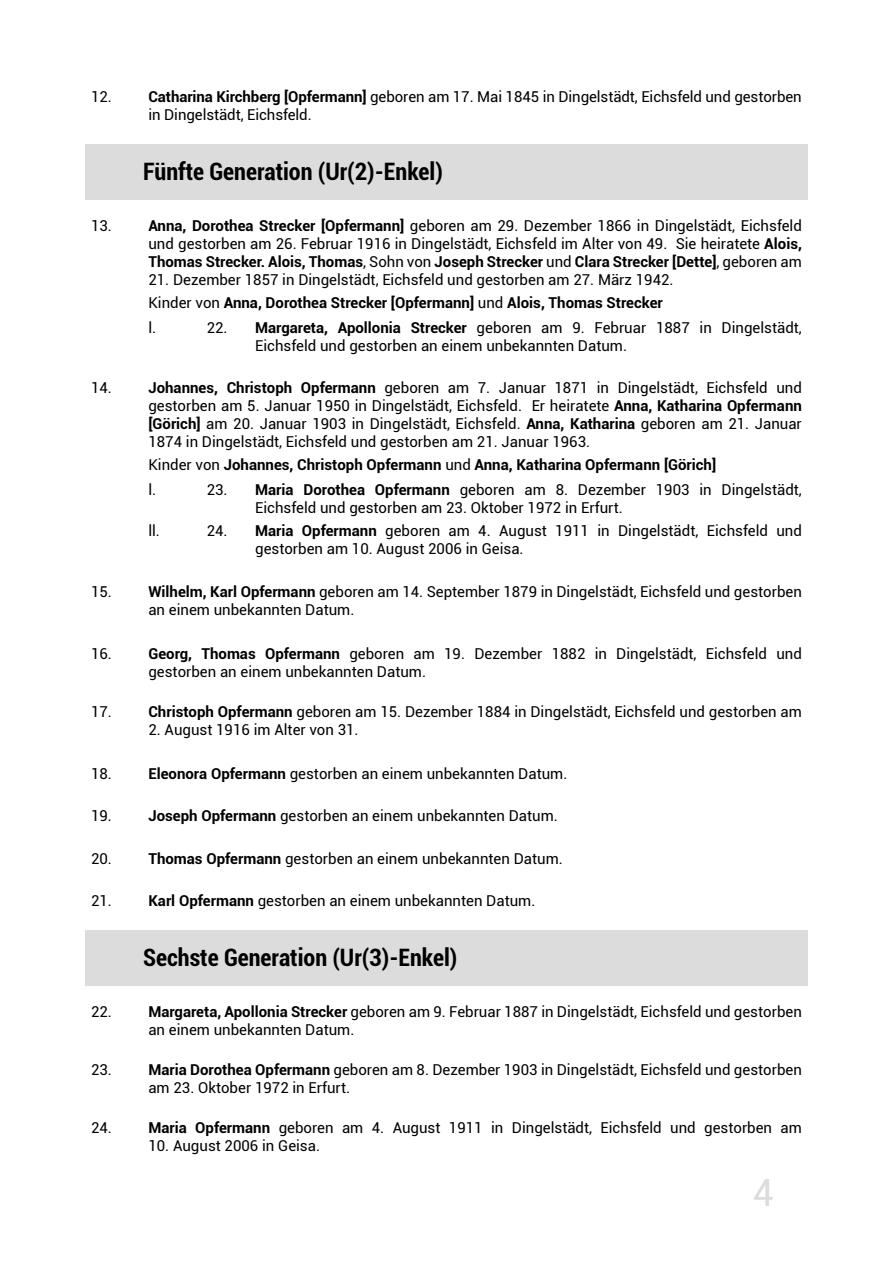
<style>
.page{position:relative;width:893px;height:1263px;background:#fff}
.page>*{position:absolute;margin:0;border:0;box-sizing:border-box;transform-origin:0 0}
.t1{font:37.5px "Roboto";color:#dddcdc}
.t2{font:700 condensed 24px "Roboto";color:#000}
.t3{font:15px/18px "Roboto";color:#000}
.t4{font:700 15px/25px "Roboto";color:#000}
.s1{font-weight:700}
.s2{font-weight:400}
</style>
<div class="page">
<div style="left:85px;top:930px;width:723px;height:56px;background:#dddcdc"></div>
<div style="left:85px;top:144px;width:723px;height:56px;background:#dddcdc"></div>
<p class="t3" style="left:91px;top:87px;width:22px">12.</p>
<p class="t3" style="left:148px;top:87px;width:655px"><span class="s1">Catharina Kirchberg [Opfermann]</span> geboren am 17. Mai 1845 in Dingelstädt, Eichsfeld und gestorben in Dingelstädt, Eichsfeld.</p>
<h2 class="t2" style="left:143px;top:154px;width:301px">Fünfte Generation (Ur(2)-Enkel)</h2>
<p class="t3" style="left:91px;top:216px;width:22px">13.</p>
<p class="t3" style="left:148px;top:216px;width:655px;text-align:justify"><span class="s1">Anna, Dorothea Strecker [Opfermann]</span> geboren am 29. Dezember 1866 in Dingelstädt, Eichsfeld und gestorben am 26. Februar 1916 in Dingelstädt, Eichsfeld im Alter von 49. Sie heiratete <span class="s1">Alois, Thomas Strecker. Alois, Thomas</span>, Sohn von <span class="s1">Joseph Strecker</span> und <span class="s1">Clara Strecker [Dette]</span>, geboren am</p>
<p class="t3" style="left:148px;top:267px;width:527px;line-height:23.2px">21. Dezember 1857 in Dingelstädt, Eichsfeld und gestorben am 27. März 1942.<br>Kinder von <span class="s1">Anna, Dorothea Strecker [Opfermann]</span> und <span class="s1">Alois, Thomas Strecker</span></p>
<p class="t3" style="left:148px;top:318px;width:9px">l.</p>
<p class="t3" style="left:255px;top:318px;width:548px;text-indent:-48px">22. <span class="s1">Margareta, Apollonia Strecker</span> geboren am 9. Februar 1887 in Dingelstädt,<br>Eichsfeld und gestorben an einem unbekannten Datum.</p>
<p class="t3" style="left:91px;top:378px;width:22px">14.</p>
<p class="t3" style="left:148px;top:378px;width:655px;text-align:justify"><span class="s1">Johannes, Christoph Opfermann</span> geboren am 7. Januar 1871 in Dingelstädt, Eichsfeld und gestorben am 5. Januar 1950 in Dingelstädt, Eichsfeld. Er heiratete <span class="s1">Anna, Katharina Opfermann [Görich]</span> am 20. Januar 1903 in Dingelstädt, Eichsfeld. <span class="s1">Anna, Katharina</span> geboren am 21. Januar 1874 in Dingelstädt, Eichsfeld und gestorben am 21. Januar 1963.</p>
<p class="t4" style="left:148px;top:451px;width:569px"><span class="s2">Kinder von</span> Johannes, Christoph Opfermann <span class="s2">und</span> Anna, Katharina Opfermann [Görich] <span class="s2">l.</span></p>
<p class="t3" style="left:255px;top:480px;width:548px;text-indent:-48px">23. <span class="s1">Maria Dorothea Opfermann</span> geboren am 8. Dezember 1903 in Dingelstädt,<br>Eichsfeld und gestorben am 23. Oktober 1972 in Erfurt.</p>
<p class="t3" style="left:148px;top:521px;width:13px">ll.</p>
<p class="t3" style="left:255px;top:521px;width:548px;text-indent:-48px">24. <span class="s1">Maria Opfermann</span> geboren am 4. August 1911 in Dingelstädt, Eichsfeld und gestorben am 10. August 2006 in Geisa.</p>
<p class="t3" style="left:91px;top:582px;width:22px">15.</p>
<p class="t3" style="left:148px;top:582px;width:655px"><span class="s1">Wilhelm, Karl Opfermann</span> geboren am 14. September 1879 in Dingelstädt, Eichsfeld und gestorben an einem unbekannten Datum.</p>
<p class="t3" style="left:91px;top:644px;width:22px">16.</p>
<p class="t3" style="left:148px;top:644px;width:655px"><span class="s1">Georg, Thomas Opfermann</span> geboren am 19. Dezember 1882 in Dingelstädt, Eichsfeld und gestorben an einem unbekannten Datum.</p>
<p class="t3" style="left:91px;top:702px;width:22px">17.</p>
<p class="t3" style="left:148px;top:702px;width:655px"><span class="s1">Christoph Opfermann</span> geboren am 15. Dezember 1884 in Dingelstädt, Eichsfeld und gestorben am</p>
<p class="t3" style="left:148px;top:720px;width:212px">2. August 1916 im Alter von 31.</p>
<p class="t3" style="left:91px;top:764px;width:22px">18.</p>
<p class="t3" style="left:148px;top:764px;width:420px"><span class="s1">Eleonora Opfermann</span> gestorben an einem unbekannten Datum.</p>
<p class="t3" style="left:91px;top:806px;width:22px">19.</p>
<p class="t3" style="left:148px;top:806px;width:411px"><span class="s1">Joseph Opfermann</span> gestorben an einem unbekannten Datum.</p>
<p class="t3" style="left:91px;top:849px;width:22px">20.</p>
<p class="t3" style="left:148px;top:849px;width:416px"><span class="s1">Thomas Opfermann</span> gestorben an einem unbekannten Datum.</p>
<p class="t3" style="left:91px;top:891px;width:22px">21.</p>
<p class="t3" style="left:148px;top:891px;width:388px"><span class="s1">Karl Opfermann</span> gestorben an einem unbekannten Datum.</p>
<h2 class="t2" style="left:143px;top:941px;width:316px">Sechste Generation (Ur(3)-Enkel)</h2>
<p class="t3" style="left:91px;top:1002px;width:22px">22.</p>
<p class="t3" style="left:148px;top:1002px;width:655px"><span class="s1">Margareta, Apollonia Strecker</span> geboren am 9. Februar 1887 in Dingelstädt, Eichsfeld und gestorben an einem unbekannten Datum.</p>
<p class="t3" style="left:91px;top:1060px;width:22px">23.</p>
<p class="t3" style="left:148px;top:1060px;width:655px"><span class="s1">Maria Dorothea Opfermann</span> geboren am 8. Dezember 1903 in Dingelstädt, Eichsfeld und gestorben am 23. Oktober 1972 in Erfurt.</p>
<p class="t3" style="left:91px;top:1118px;width:22px">24.</p>
<p class="t3" style="left:148px;top:1118px;width:655px"><span class="s1">Maria Opfermann</span> geboren am 4. August 1911 in Dingelstädt, Eichsfeld und gestorben am</p>
<p class="t3" style="left:148px;top:1136px;width:173px">10. August 2006 in Geisa.</p>
<h1 class="t1" style="left:753px;top:1166px;width:23px">4</h1>
</div>
